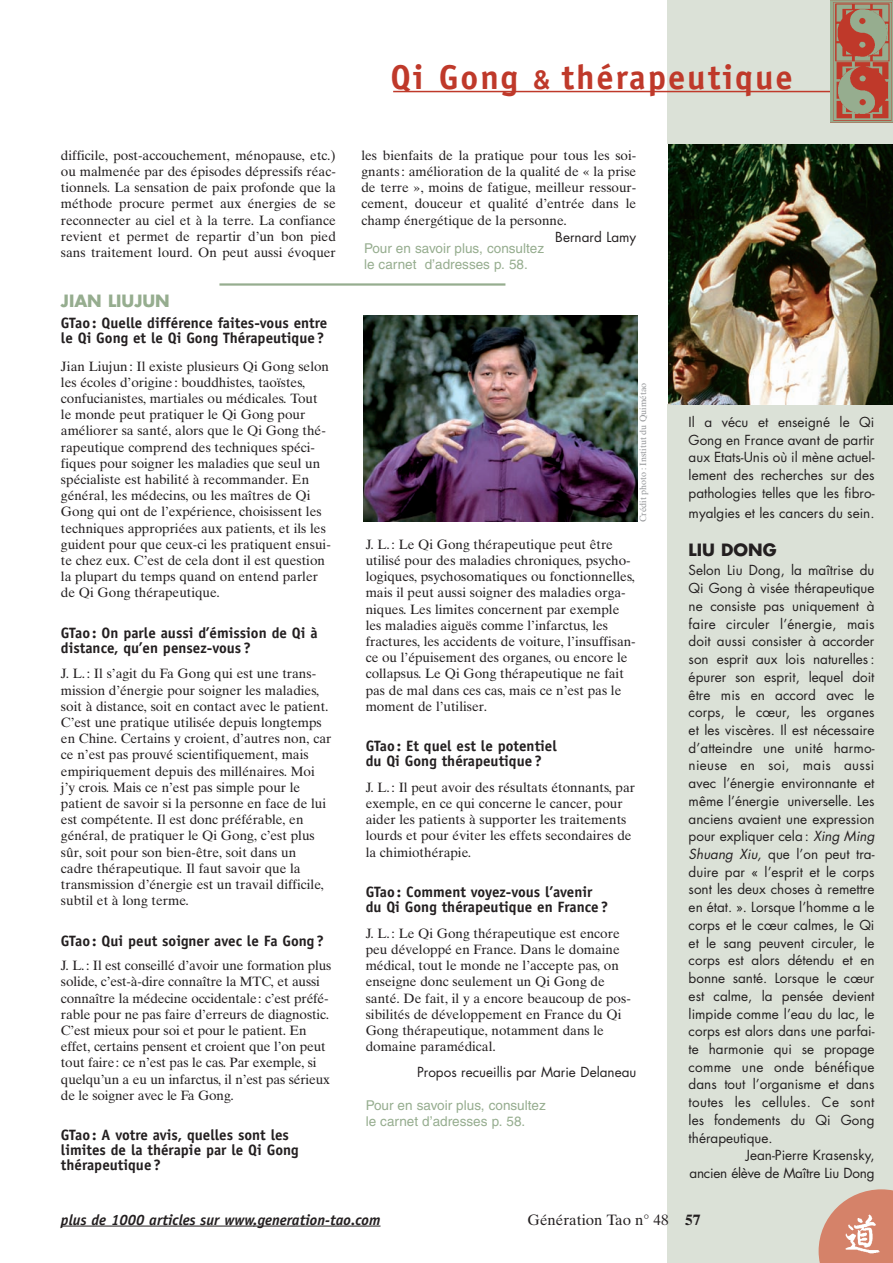
<style>
.page{position:relative;width:893px;height:1263px;background:#fff}
.page>*{position:absolute;margin:0;border:0;box-sizing:border-box;transform-origin:0 0}
.t1{font:700 34.5px "Officina Sans";letter-spacing:.055em;color:#bf392a}
.t2{font:700 16.5px "Futura";color:#96ad8f}
.t3{font:700 16.5px "Futura";color:#231f20}
.t4{font:700 15px/15px "Officina Sans";color:#231f20}
.t5{font:italic 700 15px "Officina Sans";color:#231f20}
.t6{font:15px "Times Ten";color:#231f20}
.t7{font:13.5px/16.2px "Times Ten";color:#231f20}
.t8{font:13.5px/17.7px "Futura";color:#231f20;text-align:justify}
.t9{font:13.5px/16.2px "Helvetica";color:#96ad8f}
.t10{font:13.5px "Futura";letter-spacing:.025em;color:#231f20}
.t11{font:13.5px "Futura";letter-spacing:-.02em;color:#231f20}
.t12{font:9px "Times Ten";color:#939598}
.s1{font-size:27px}
.s2{font-style:italic}
.s3{font-weight:700}
</style>
<div class="page">
<div style="left:667px;top:0;width:226px;height:1263px;background:#dbe1d7"></div>
<hr style="left:61px;top:1225px;width:193px;height:1px;background:#231f20">
<hr style="left:253px;top:1225px;width:39px;height:1px;background:#231f20">
<hr style="left:292px;top:1225px;width:44px;height:1px;background:#231f20">
<hr style="left:336px;top:1225px;width:44px;height:1px;background:#231f20">
<img style="left:363px;top:315px;width:275px;height:206px">
<img style="left:669px;top:144px;width:224px;height:260px">
<svg style="left:818px;top:1189px;width:75px;height:74px"></svg>
<hr style="left:393px;top:91px;width:500px;height:1px;background:#bf392a">
<img style="left:831px;top:0;width:62px;height:123px">
<hr style="left:219px;top:283px;width:286px;height:3px;background:#96ad8f">
<h1 class="t1" style="left:390px;top:65px;width:404px">Qi Gong <span class="s1">&amp;</span> thérapeutique</h1>
<p class="t7" style="left:61px;top:148px;width:276px;text-align:justify">difficile, post-accouchement, ménopause, etc.) ou malmenée par des épisodes dépressifs réac&shy;tionnels. La sensation de paix profonde que la méthode procure permet aux énergies de se reconnecter au ciel et à la terre. La confiance revient et permet de repartir d’un bon pied sans traitement lourd. On peut aussi évoquer</p>
<p class="t7" style="left:361px;top:148px;width:276px;text-align:justify">les bienfaits de la pratique pour tous les soi&shy;gnants : amélioration de la qualité de « la prise de terre », moins de fatigue, meilleur ressour&shy;cement, douceur et qualité d’entrée dans le champ énergétique de la personne.</p>
<p class="t8" style="left:555px;top:229px;width:83px">Bernard Lamy</p>
<p class="t9" style="left:364px;top:241px;width:182px">Pour en savoir plus, consultez le carnet d’adresses p. 58.</p>
<p class="t2" style="left:61px;top:294px;width:110px">JIAN LIUJUN</p>
<p class="t4" style="left:61px;top:317px;width:268px">GTao: Quelle différence faites-vous entre le Qi Gong et le Qi Gong Thérapeutique?</p>
<p class="t7" style="left:61px;top:359px;width:271px">Jian Liujun : Il existe plusieurs Qi Gong selon les écoles d’origine : bouddhistes, taoïstes, confucianistes, martiales ou médicales. Tout le monde peut pratiquer le Qi Gong pour améliorer sa santé, alors que le Qi Gong thé&shy;rapeutique comprend des techniques spéci&shy;fiques pour soigner les maladies que seul un spécialiste est habilité à recommander. En général, les médecins, ou les maîtres de Qi Gong qui ont de l’expérience, choisissent les techniques appropriées aux patients, et ils les guident pour que ceux-ci les pratiquent ensui&shy;te chez eux. C’est de cela dont il est question la plupart du temps quand on entend parler de Qi Gong thérapeutique.</p>
<p class="t4" style="left:61px;top:626px;width:258px">GTao: On parle aussi d’émission de Qi à distance, qu’en pensez-vous?</p>
<p class="t7" style="left:61px;top:667px;width:272px">J. L. : Il s’agit du Fa Gong qui est une trans&shy;mission d’énergie pour soigner les maladies, soit à distance, soit en contact avec le patient.<br>C’est une pratique utilisée depuis longtemps en Chine. Certains y croient, d’autres non, car ce n’est pas prouvé scientifiquement, mais empiriquement depuis des millénaires. Moi j’y crois. Mais ce n’est pas simple pour le patient de savoir si la personne en face de lui est compétente. Il est donc préférable, en général, de pratiquer le Qi Gong, c’est plus sûr, soit pour son bien-être, soit dans un cadre thérapeutique. Il faut savoir que la transmission d’énergie est un travail difficile, subtil et à long terme.</p>
<p class="t4" style="left:61px;top:934px;width:265px">GTao: Qui peut soigner avec le Fa Gong?</p>
<p class="t7" style="left:61px;top:959px;width:272px">J. L.: Il est conseillé d’avoir une formation plus solide, c’est-à-dire connaître la MTC, et aussi connaître la médecine occidentale: c’est préfé&shy;rable pour ne pas faire d’erreurs de diagnostic.<br>C’est mieux pour soi et pour le patient. En effet, certains pensent et croient que l’on peut tout faire: ce n’est pas le cas. Par exemple, si quelqu’un a eu un infarctus, il n’est pas sérieux de le soigner avec le Fa Gong.</p>
<p class="t4" style="left:61px;top:1129px;width:239px">GTao: A votre avis, quelles sont les limites de la thérapie par le Qi Gong thérapeutique?</p>
<p class="t12" style="left:639px;top:522px;width:141px;rotate:-90deg">Crédit photo : Institut du Quimétao</p>
<p class="t7" style="left:366px;top:537px;width:272px">J. L. : Le Qi Gong thérapeutique peut être utilisé pour des maladies chroniques, psycho&shy;logiques, psychosomatiques ou fonctionnelles, mais il peut aussi soigner des maladies orga&shy;niques. Les limites concernent par exemple les maladies aiguës comme l’infarctus, les fractures, les accidents de voiture, l’insuffisan&shy;ce ou l’épuisement des organes, ou encore le collapsus. Le Qi Gong thérapeutique ne fait pas de mal dans ces cas, mais ce n’est pas le moment de l’utiliser.</p>
<p class="t4" style="left:366px;top:740px;width:193px">GTao: Et quel est le potentiel du Qi Gong thérapeutique?</p>
<p class="t7" style="left:366px;top:780px;width:271px">J. L. : Il peut avoir des résultats étonnants, par exemple, en ce qui concerne le cancer, pour aider les patients à supporter les traitements lourds et pour éviter les effets secondaires de la chimiothérapie.</p>
<p class="t4" style="left:366px;top:886px;width:244px">GTao: Comment voyez-vous l’avenir du Qi Gong thérapeutique en France?</p>
<p class="t7" style="left:366px;top:926px;width:267px">J. L. : Le Qi Gong thérapeutique est encore peu développé en France. Dans le domaine médical, tout le monde ne l’accepte pas, on enseigne donc seulement un Qi Gong de santé. De fait, il y a encore beaucoup de pos&shy;sibilités de développement en France du Qi Gong thérapeutique, notamment dans le domaine paramédical.</p>
<p class="t8" style="left:417px;top:1064px;width:221px">Propos recueillis par Marie Delaneau</p>
<p class="t9" style="left:366px;top:1098px;width:182px">Pour en savoir plus, consultez le carnet d’adresses p. 58.</p>
<p class="t8" style="left:688px;top:414px;width:187px">Il a vécu et enseigné le Qi Gong en France avant de partir aux Etats-Unis où il mène actuel&shy;lement des recherches sur des pathologies telles que les fibro-</p>
<p class="t8" style="left:688px;top:505px;width:187px">myalgies et les cancers du sein.</p>
<p class="t3" style="left:688px;top:543px;width:90px">LIU DONG</p>
<p class="t8" style="left:688px;top:563px;width:187px">Selon Liu Dong, la maîtrise du</p>
<p class="t8" style="left:688px;top:580px;width:187px">Qi Gong à visée thérapeutique</p>
<p class="t8" style="left:688px;top:598px;width:187px">ne consiste pas uniquement à</p>
<p class="t8" style="left:688px;top:616px;width:187px">faire circuler l’énergie, mais</p>
<p class="t8" style="left:688px;top:634px;width:187px">doit aussi consister à accorder</p>
<p class="t8" style="left:688px;top:651px;width:187px">son esprit aux lois naturelles :</p>
<p class="t8" style="left:688px;top:669px;width:187px">épurer son esprit, lequel doit</p>
<p class="t8" style="left:688px;top:687px;width:187px">être mis en accord avec le</p>
<p class="t8" style="left:688px;top:704px;width:187px">corps, le cœur, les organes</p>
<p class="t8" style="left:688px;top:722px;width:187px">et les viscères. Il est nécessaire</p>
<p class="t8" style="left:688px;top:740px;width:187px">d’atteindre une unité harmo-</p>
<p class="t10" style="left:688px;top:759px;width:187px">nieuse en soi, mais aussi</p>
<p class="t8" style="left:688px;top:775px;width:187px">avec l’énergie environnante et</p>
<p class="t8" style="left:688px;top:793px;width:187px">même l’énergie universelle. Les</p>
<p class="t8" style="left:688px;top:811px;width:187px">anciens avaient une expression</p>
<p class="t8" style="left:688px;top:828px;width:190px">pour expliquer cela : <span class="s2">Xing Ming</span></p>
<p class="t8" style="left:688px;top:846px;width:187px"><span class="s2">Shuang Xiu,</span> que l’on peut tra-</p>
<p class="t8" style="left:688px;top:864px;width:187px">duire par « l’esprit et le corps</p>
<p class="t8" style="left:688px;top:882px;width:187px">sont les deux choses à remettre</p>
<p class="t8" style="left:688px;top:899px;width:187px">en état. ». Lorsque l’homme a le</p>
<p class="t8" style="left:688px;top:917px;width:187px">corps et le cœur calmes, le Qi</p>
<p class="t8" style="left:688px;top:935px;width:187px">et le sang peuvent circuler, le</p>
<p class="t8" style="left:688px;top:952px;width:187px">corps est alors détendu et en</p>
<p class="t8" style="left:688px;top:970px;width:187px">bonne santé. Lorsque le cœur</p>
<p class="t8" style="left:688px;top:988px;width:187px">est calme, la pensée devient</p>
<p class="t8" style="left:688px;top:1006px;width:187px">limpide comme l’eau du lac, le</p>
<p class="t8" style="left:688px;top:1023px;width:187px">corps est alors dans une parfai-</p>
<p class="t8" style="left:688px;top:1041px;width:187px">te harmonie qui se propage</p>
<p class="t8" style="left:688px;top:1059px;width:187px">comme une onde bénéfique</p>
<p class="t8" style="left:688px;top:1076px;width:187px">dans tout l’organisme et dans</p>
<p class="t10" style="left:688px;top:1096px;width:187px">toutes les cellules. Ce sont</p>
<p class="t8" style="left:688px;top:1112px;width:187px">les fondements du Qi Gong</p>
<p class="t8" style="left:688px;top:1130px;width:86px">thérapeutique.</p>
<p class="t8" style="left:746px;top:1147px;width:130px">Jean-Pierre Krasensky,</p>
<p class="t11" style="left:689px;top:1166px;width:186px">ancien élève de Maître Liu Dong</p>
<p class="t5" style="left:61px;top:1214px;width:321px">plus de 1000 articles sur www.generation-tao.com</p>
<p class="t6" style="left:527px;top:1214px;width:174px">Génération Tao n° 48 <span class="s3">57</span></p>
</div>
